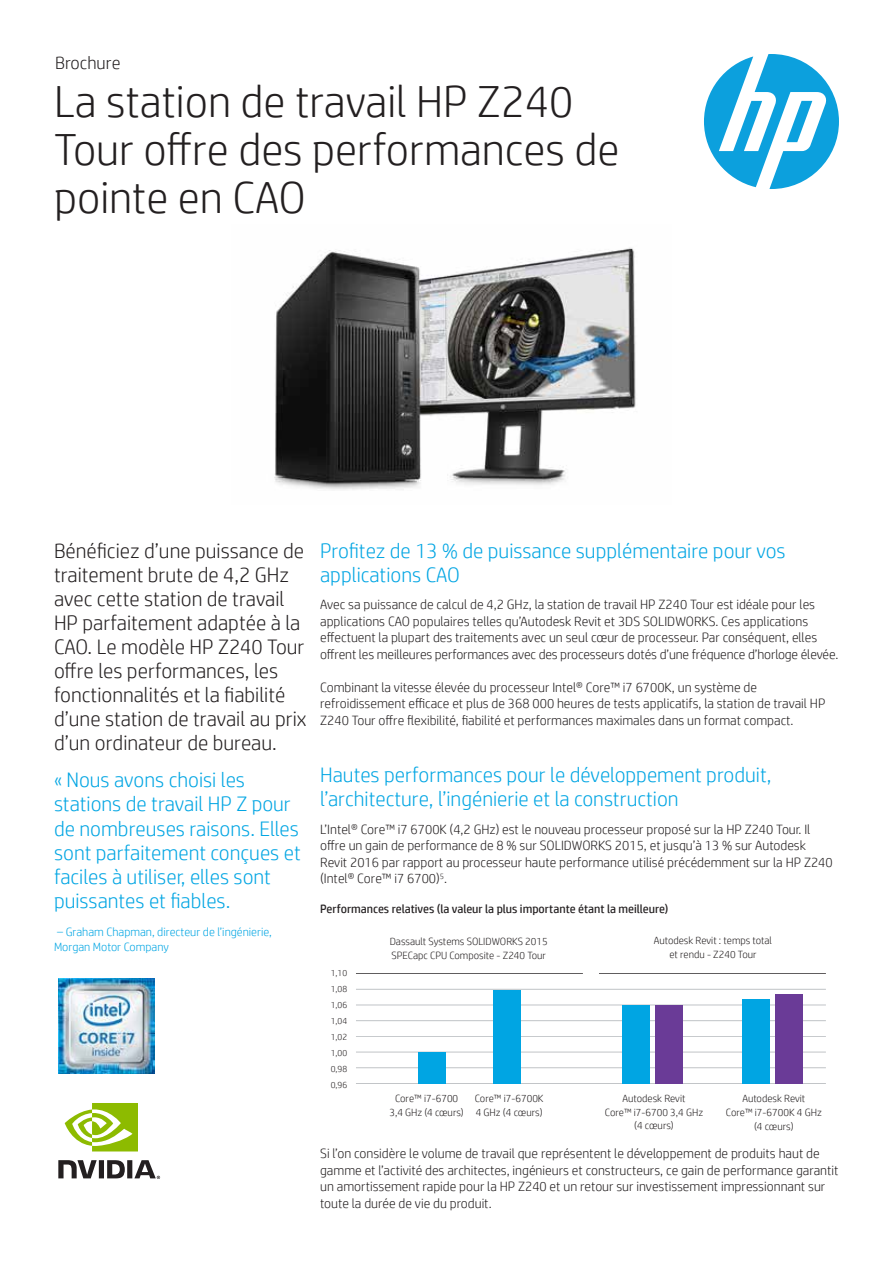
<style>
.page{position:relative;width:893px;height:1263px;background:#fff}
.page>*{position:absolute;margin:0;border:0;box-sizing:border-box;transform-origin:0 0}
.t1{font:300 45px/48px "HP Simplified";color:#231f20}
.t2{font:300 21px/24px "HP Simplified";color:#00a5e3}
.t3{font:300 21px/24px "HP Simplified";color:#231f20}
.t4{font:300 18px "HP Simplified";color:#231f20}
.t5{font:300 13.5px/16.5px "HP Simplified";color:#231f20}
.t6{font:12px "HP Simplified";color:#231f20}
.t7{font:300 12px/15px "HP Simplified";color:#00a5e3}
.t8{font:300 10.5px/13.5px "HP Simplified";color:#231f20;text-align:center}
.t9{font:300 9px/15.9px "HP Simplified";color:#231f20;text-align:justify}
</style>
<div class="page">
<svg style="left:704px;top:54px;width:135px;height:135px"></svg>
<img style="left:274px;top:247px;width:362px;height:243px">
<svg style="left:58px;top:1160px;width:102px;height:19px"></svg>
<svg style="left:65px;top:1103px;width:73px;height:48px"></svg>
<img style="left:58px;top:978px;width:96px;height:96px">
<hr style="left:356px;top:973px;width:227px;height:1px;background:#231f20">
<hr style="left:599px;top:973px;width:227px;height:1px;background:#231f20">
<hr style="left:356px;top:989px;width:470px;height:1px;background:#b0b4b8">
<hr style="left:356px;top:1005px;width:470px;height:1px;background:#b0b4b8">
<hr style="left:356px;top:1020px;width:470px;height:1px;background:#b0b4b8">
<hr style="left:356px;top:1036px;width:470px;height:1px;background:#b0b4b8">
<hr style="left:356px;top:1052px;width:470px;height:1px;background:#b0b4b8">
<hr style="left:356px;top:1067px;width:470px;height:1px;background:#b0b4b8">
<hr style="left:356px;top:1083px;width:470px;height:1px;background:#b0b4b8">
<div style="left:493px;top:990px;width:28px;height:94px;background:#00a5e3"></div>
<div style="left:742px;top:999px;width:28px;height:85px;background:#00a5e3"></div>
<div style="left:775px;top:994px;width:28px;height:90px;background:#6a3b97"></div>
<div style="left:655px;top:1005px;width:28px;height:79px;background:#6a3b97"></div>
<div style="left:622px;top:1005px;width:28px;height:79px;background:#00a5e3"></div>
<div style="left:418px;top:1052px;width:28px;height:32px;background:#00a5e3"></div>
<h3 class="t4" style="left:55px;top:52px;width:67px">Brochure</h3>
<h1 class="t1" style="left:54px;top:76px;width:567px">La station de travail HP Z240<br>Tour offre des performances de pointe en CAO</h1>
<p class="t3" style="left:54px;top:538px;width:254px">Bénéficiez d’une puissance de traitement brute de 4,2 GHz avec cette station de travail<br>HP parfaitement adaptée à la<br>CAO. Le modèle HP Z240 Tour offre les performances, les fonctionnalités et la fiabilité d’une station de travail au prix d’un ordinateur de bureau.</p>
<h2 class="t2" style="left:320px;top:538px;width:467px">Profitez de 13 % de puissance supplémentaire pour vos applications CAO</h2>
<p class="t5" style="left:320px;top:596px;width:520px">Avec sa puissance de calcul de 4,2 GHz, la station de travail HP Z240 Tour est idéale pour les applications CAO populaires telles qu’Autodesk Revit et 3DS SOLIDWORKS. Ces applications effectuent la plupart des traitements avec un seul cœur de processeur. Par conséquent, elles offrent les meilleures performances avec des processeurs dotés d’une fréquence d’horloge élevée.</p>
<p class="t5" style="left:320px;top:678px;width:507px">Combinant la vitesse élevée du processeur Intel® Core™ i7 6700K, un système de refroidissement efficace et plus de 368 000 heures de tests applicatifs, la station de travail HP<br>Z240 Tour offre flexibilité, fiabilité et performances maximales dans un format compact.</p>
<h2 class="t2" style="left:320px;top:763px;width:453px">Hautes performances pour le développement produit, l’architecture, l’ingénierie et la construction</h2>
<p class="t5" style="left:320px;top:820px;width:514px">L’Intel® Core™ i7 6700K (4,2 GHz) est le nouveau processeur proposé sur la HP Z240 Tour. Il offre un gain de performance de 8 % sur SOLIDWORKS 2015, et jusqu’à 13 % sur Autodesk Revit 2016 par rapport au processeur haute performance utilisé précédemment sur la HP Z240 (Intel® Core™ i7 6700)<sup>5</sup>.</p>
<h2 class="t2" style="left:54px;top:768px;width:248px">« Nous avons choisi les stations de travail HP Z pour de nombreuses raisons. Elles sont parfaitement conçues et faciles à utiliser, elles sont puissantes et fiables.</h2>
<p class="t7" style="left:54px;top:924px;width:219px">– Graham Chapman, directeur de l’ingénierie,<br>Morgan Motor Company</p>
<p class="t6" style="left:320px;top:901px;width:350px">Performances relatives (la valeur la plus importante étant la meilleure)</p>
<p class="t8" style="left:390px;top:935px;width:160px;text-align:left">Dassault Systems SOLIDWORKS 2015<br>SPECapc CPU Composite - Z240 Tour</p>
<p class="t8" style="left:654px;top:933px;width:120px">Autodesk Revit : temps total et rendu - Z240 Tour</p>
<p class="t9" style="left:331px;top:965px;width:18px">1,10<br>1,08<br>1,06<br>1,04<br>1,02<br>1,00<br>0,98<br>0,96</p>
<p class="t8" style="left:389px;top:1092px;width:76px">Core™ i7-6700<br>3,4 GHz (4 cœurs)</p>
<p class="t8" style="left:475px;top:1092px;width:70px;text-align:left">Core™ i7-6700K<br>4 GHz (4 cœurs)</p>
<p class="t8" style="left:605px;top:1092px;width:100px">Autodesk Revit<br>Core™ i7-6700 3,4 GHz (4 cœurs)</p>
<p class="t8" style="left:726px;top:1092px;width:97px">Autodesk Revit<br>Core™ i7-6700K 4 GHz (4 cœurs)</p>
<p class="t5" style="left:320px;top:1145px;width:520px">Si l’on considère le volume de travail que représentent le développement de produits haut de gamme et l’activité des architectes, ingénieurs et constructeurs, ce gain de performance garantit un amortissement rapide pour la HP Z240 et un retour sur investissement impressionnant sur toute la durée de vie du produit.</p>
</div>
